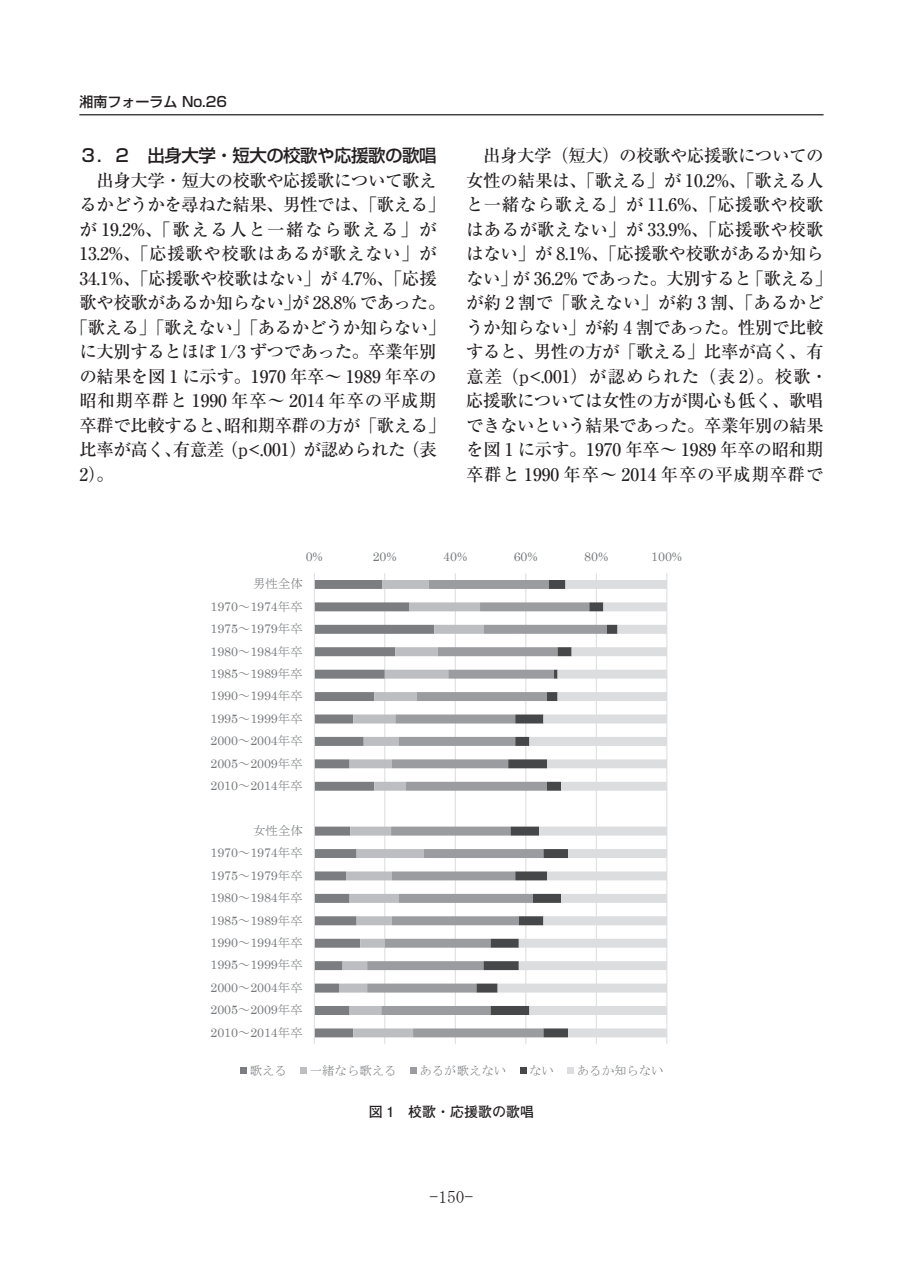
<style>
.page{position:relative;width:903px;height:1275px;background:#fff}
.page>*{position:absolute;margin:0;border:0;box-sizing:border-box;transform-origin:0 0}
.t1{font:500 17.5px/24.5px "Ryumin Pro";letter-spacing:-.03em;color:#231f20}
.t2{font:500 17.5px "Ryumin Pro";letter-spacing:.03em;color:#231f20}
.t3{font:500 17.5px "Ryumin Pro";letter-spacing:.035em;color:#231f20}
.t4{font:500 17.5px "Ryumin Pro";letter-spacing:.085em;color:#231f20}
.t5{font:500 17.5px "Shin Go Pr 5";letter-spacing:-.03em;color:#231f20}
.t6{font:17.5px "MS Mincho";color:#231f20}
.t7{font:500 14px "Shin Go Pro";color:#231f20}
.t8{font:700 14px "Futo Go B101 Pro";color:#231f20}
.t9{font:12.42px/22.4px "Century";letter-spacing:-.005em;color:#76787b;text-align:justify}
.t10{font:12.42px "MS Mincho";color:#76787b}
.s1{font-family:"MS Mincho"}
</style>
<div class="page">
<hr style="left:79px;top:114px;width:744px;height:1px;background:#231f20">
<hr style="left:384px;top:573px;width:1px;height:471px;background:#dcdddf">
<hr style="left:455px;top:573px;width:1px;height:471px;background:#dcdddf">
<hr style="left:525px;top:573px;width:1px;height:471px;background:#dcdddf">
<hr style="left:596px;top:573px;width:1px;height:471px;background:#dcdddf">
<hr style="left:666px;top:573px;width:1px;height:471px;background:#dcdddf">
<svg style="left:315px;top:580px;width:24px;height:457px"></svg>
<svg style="left:339px;top:580px;width:28px;height:457px"></svg>
<svg style="left:367px;top:580px;width:109px;height:457px"></svg>
<svg style="left:476px;top:580px;width:22px;height:457px"></svg>
<svg style="left:498px;top:580px;width:169px;height:457px"></svg>
<hr style="left:314px;top:573px;width:1px;height:471px;background:#dcdddf">
<div style="left:240px;top:1067px;width:7px;height:7px;background:#7b7d80"></div>
<div style="left:300px;top:1067px;width:7px;height:7px;background:#bdbec1"></div>
<div style="left:410px;top:1067px;width:7px;height:7px;background:#9b9ca0"></div>
<div style="left:520px;top:1067px;width:6px;height:7px;background:#464748"></div>
<div style="left:567px;top:1067px;width:7px;height:7px;background:#dcdddf"></div>
<p class="t7" style="left:79px;top:91px;width:149px">湘南フォーラム No.26</p>
<p class="t5" style="left:79px;top:141px;width:359px">３．２　出身大学・短大の校歌や応援歌の歌唱</p>
<p class="t1" style="left:79px;top:167px;width:359px">　出身大学・短大の校歌や応援歌について歌え</p>
<p class="t1" style="left:79px;top:191px;width:367px">るかどうかを尋ねた結果、男性では、「歌える」</p>
<p class="t4" style="left:79px;top:215px;width:359px">が 19.2%、「歌える人と一緒なら歌える」が</p>
<p class="t2" style="left:79px;top:240px;width:359px">13.2%、「応援歌や校歌はあるが歌えない」が</p>
<p class="t1" style="left:79px;top:265px;width:359px">34.1%、「応援歌や校歌はない」が 4.7%、「応援</p>
<p class="t1" style="left:79px;top:289px;width:368px">歌や校歌があるか知らない」が 28.8% であった。</p>
<p class="t1" style="left:71px;top:314px;width:376px">「歌える」「歌えない」「あるかどうか知らない」</p>
<p class="t1" style="left:79px;top:338px;width:359px">に大別するとほぼ 1/3 ずつであった。卒業年別</p>
<p class="t1" style="left:79px;top:363px;width:359px">の結果を図 1 に示す。1970 年卒～ 1989 年卒の</p>
<p class="t3" style="left:79px;top:387px;width:359px">昭和期卒群と 1990 年卒～ 2014 年卒の平成期</p>
<p class="t1" style="left:79px;top:412px;width:368px">卒群で比較すると、昭和期卒群の方が「歌える」</p>
<p class="t1" style="left:79px;top:436px;width:359px">比率が高く、有意差（p&lt;.001）が認められた（表</p>
<p class="t1" style="left:79px;top:461px;width:36px">2）。</p>
<p class="t1" style="left:466px;top:142px;width:368px">　出身大学（短大）の校歌や応援歌についての女性の結果は、「歌える」が 10.2%、「歌える人と一緒なら歌える」が 11.6%、「応援歌や校歌はあるが歌えない」が 33.9%、「応援歌や校歌はない」が 8.1%、「応援歌や校歌があるか知らない」が 36.2% であった。大別すると「歌える」が約 2 割で「歌えない」が約 3 割、「あるかどうか知らない」が約 4 割であった。性別で比較すると、男性の方が「歌える」比率が高く、有意差（p&lt;.001）が認められた（表 2）。校歌・応援歌については女性の方が関心も低く、歌唱できないという結果であった。卒業年別の結果を図 1 に示す。1970 年卒～ 1989 年卒の昭和期卒群と 1990 年卒～ 2014 年卒の平成期卒群で</p>
<p class="t9" style="left:306px;top:544px;width:19px">0%</p>
<p class="t9" style="left:373px;top:544px;width:26px">20%</p>
<p class="t9" style="left:443px;top:544px;width:26px">40%</p>
<p class="t9" style="left:514px;top:544px;width:26px">60%</p>
<p class="t9" style="left:584px;top:544px;width:26px">80%</p>
<p class="t9" style="left:651px;top:544px;width:32px">100%</p>
<p class="t10" style="left:253px;top:578px;width:51px">男性全体</p>
<p class="t9" style="left:210px;top:594px;width:94px">1970<span class="s1">～</span>1974<span class="s1">年卒</span>1975<span class="s1">～</span>1979<span class="s1">年卒</span>1980<span class="s1">～</span>1984<span class="s1">年卒</span>1985<span class="s1">～</span>1989<span class="s1">年卒</span>1990<span class="s1">～</span>1994<span class="s1">年卒</span>1995<span class="s1">～</span>1999<span class="s1">年卒</span>2000<span class="s1">～</span>2004<span class="s1">年卒</span>2005<span class="s1">～</span>2009<span class="s1">年卒</span>2010<span class="s1">～</span>2014<span class="s1">年卒</span></p>
<p class="t10" style="left:253px;top:824px;width:51px">女性全体</p>
<p class="t9" style="left:210px;top:840px;width:94px">1970<span class="s1">～</span>1974<span class="s1">年卒</span>1975<span class="s1">～</span>1979<span class="s1">年卒</span>1980<span class="s1">～</span>1984<span class="s1">年卒</span>1985<span class="s1">～</span>1989<span class="s1">年卒</span>1990<span class="s1">～</span>1994<span class="s1">年卒</span>1995<span class="s1">～</span>1999<span class="s1">年卒</span>2000<span class="s1">～</span>2004<span class="s1">年卒</span>2005<span class="s1">～</span>2009<span class="s1">年卒</span>2010<span class="s1">～</span>2014<span class="s1">年卒</span></p>
<p class="t10" style="left:250px;top:1064px;width:39px">歌える</p>
<p class="t10" style="left:310px;top:1064px;width:88px">一緒なら歌える</p>
<p class="t10" style="left:419px;top:1064px;width:88px">あるが歌えない</p>
<p class="t10" style="left:529px;top:1064px;width:26px">ない</p>
<p class="t10" style="left:577px;top:1064px;width:88px">あるか知らない</p>
<p class="t8" style="left:369px;top:1100px;width:167px">図 1　校歌・応援歌の歌唱</p>
<p class="t6" style="left:430px;top:1188px;width:45px">-150-</p>
</div>
